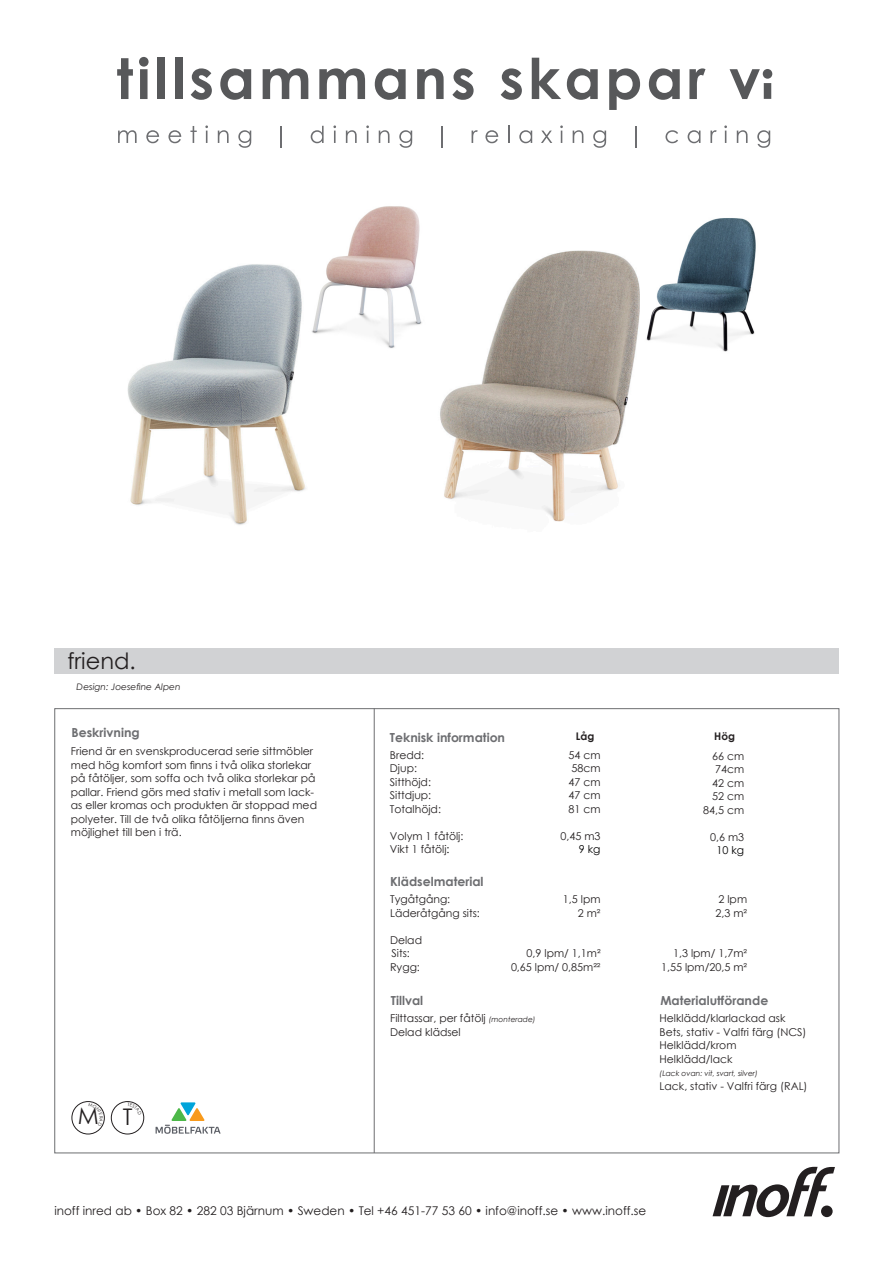
<style>
.page{position:relative;width:893px;height:1263px;background:#fff}
.page>*{position:absolute;margin:0;border:0;box-sizing:border-box;transform-origin:0 0}
.t1{font:22.95px "Century Gothic";color:#231f20}
.t2{font:22.5px "Century Gothic";color:#231f20}
.Tabell_rubrik{font:700 12.45px "Century Gothic";color:#6d6e71}
.t3{font:12px "Century Gothic";color:#231f20}
.t4{font:10.8px/13.5px "Century Gothic";color:#231f20}
.t5{font:10.8px "Century Gothic";color:#000001}
.Tabell_rubrik-2{font:700 10.5px "Century Gothic";color:#231f20}
.t6{font:italic 9px "Century Gothic";color:#231f20}
.t7{font:italic 7.5px "Century Gothic";color:#231f20}
.s1{color:#000001}
.s2{font-style:italic;font-size:7.5px}
</style>
<div class="page">
<div style="left:54px;top:648px;width:785px;height:25px;background:#d1d2d4"></div>
<div style="left:72px;top:1101px;width:33px;height:33px;border:1px solid #231f20;border-radius:50%"></div>
<div style="left:111px;top:1101px;width:33px;height:33px;border:1px solid #231f20;border-radius:50%"></div>
<svg style="left:156px;top:1102px;width:65px;height:32px"></svg>
<img style="left:440px;top:250px;width:200px;height:272px">
<img style="left:127px;top:264px;width:179px;height:261px">
<svg style="left:118px;top:130px;width:19px;height:13px"></svg>
<svg style="left:146px;top:130px;width:13px;height:13px"></svg>
<svg style="left:168px;top:130px;width:13px;height:13px"></svg>
<svg style="left:190px;top:126px;width:7px;height:17px"></svg>
<svg style="left:205px;top:125px;width:3px;height:18px"></svg>
<svg style="left:218px;top:130px;width:11px;height:13px"></svg>
<svg style="left:238px;top:130px;width:13px;height:18px"></svg>
<hr style="left:280px;top:126px;width:2px;height:21px;background:#6d6e71">
<svg style="left:311px;top:126px;width:13px;height:17px"></svg>
<svg style="left:333px;top:125px;width:3px;height:18px"></svg>
<svg style="left:346px;top:130px;width:11px;height:13px"></svg>
<svg style="left:366px;top:125px;width:3px;height:18px"></svg>
<svg style="left:379px;top:130px;width:10px;height:13px"></svg>
<svg style="left:399px;top:130px;width:13px;height:18px"></svg>
<hr style="left:441px;top:126px;width:2px;height:21px;background:#6d6e71">
<svg style="left:472px;top:130px;width:6px;height:13px"></svg>
<svg style="left:485px;top:130px;width:13px;height:13px"></svg>
<svg style="left:508px;top:126px;width:2px;height:17px"></svg>
<svg style="left:519px;top:130px;width:13px;height:13px"></svg>
<svg style="left:541px;top:131px;width:11px;height:12px"></svg>
<svg style="left:560px;top:125px;width:3px;height:18px"></svg>
<svg style="left:573px;top:130px;width:10px;height:13px"></svg>
<svg style="left:593px;top:130px;width:13px;height:18px"></svg>
<hr style="left:635px;top:126px;width:2px;height:21px;background:#6d6e71">
<svg style="left:665px;top:130px;width:13px;height:13px"></svg>
<svg style="left:688px;top:130px;width:12px;height:13px"></svg>
<svg style="left:710px;top:130px;width:7px;height:13px"></svg>
<svg style="left:724px;top:125px;width:3px;height:18px"></svg>
<svg style="left:737px;top:130px;width:11px;height:13px"></svg>
<svg style="left:757px;top:130px;width:13px;height:18px"></svg>
<svg style="left:117px;top:58px;width:16px;height:41px"></svg>
<svg style="left:139px;top:57px;width:10px;height:42px"></svg>
<div style="left:157px;top:58px;width:8px;height:41px;background:#57585a"></div>
<div style="left:175px;top:58px;width:7px;height:41px;background:#57585a"></div>
<svg style="left:191px;top:68px;width:21px;height:32px"></svg>
<svg style="left:220px;top:68px;width:31px;height:32px"></svg>
<svg style="left:263px;top:68px;width:45px;height:31px"></svg>
<svg style="left:319px;top:68px;width:46px;height:31px"></svg>
<svg style="left:375px;top:68px;width:31px;height:32px"></svg>
<svg style="left:417px;top:68px;width:27px;height:31px"></svg>
<svg style="left:452px;top:68px;width:22px;height:32px"></svg>
<svg style="left:501px;top:68px;width:21px;height:32px"></svg>
<svg style="left:532px;top:58px;width:29px;height:41px"></svg>
<svg style="left:567px;top:68px;width:31px;height:32px"></svg>
<svg style="left:609px;top:68px;width:31px;height:42px"></svg>
<svg style="left:649px;top:68px;width:31px;height:32px"></svg>
<svg style="left:689px;top:68px;width:16px;height:31px"></svg>
<svg style="left:730px;top:69px;width:42px;height:30px"></svg>
<svg style="left:713px;top:1167px;width:122px;height:50px"></svg>
<hr style="left:374px;top:708px;width:1px;height:445px;background:#6d6e71">
<img style="left:646px;top:218px;width:110px;height:134px">
<img style="left:305px;top:206px;width:117px;height:155px">
<svg style="left:93px;top:1103px;width:10px;height:23px"></svg>
<svg style="left:132px;top:1103px;width:10px;height:10px"></svg>
<p class="t2" style="left:67px;top:645px;width:70px">friend.</p>
<p class="t6" style="left:77px;top:680px;width:105px">Design: Joesefine Alpen</p>
<p class="Tabell_rubrik" style="left:72px;top:723px;width:70px">Beskrivning</p>
<p class="t4" style="left:71px;top:744px;width:248px">Friend är en svenskproducerad serie sittmöbler med hög komfort som finns i två olika storlekar på fåtöljer, som soffa och två olika storlekar på pallar. Friend görs med stativ i metall som lack&shy;as eller kromas och produkten är stoppad med</p>
<p class="t4" style="left:71px;top:812px;width:235px">polyeter. Till de två olika fåtöljerna finns även möjlighet till ben i trä.</p>
<p class="t1" style="left:78px;top:1100px;width:23px">M</p>
<p class="t1" style="left:123px;top:1101px;width:11px">T</p>
<p class="Tabell_rubrik-2" style="left:576px;top:728px;width:20px">Låg</p>
<p class="Tabell_rubrik-2" style="left:714px;top:728px;width:22px">Hög</p>
<p class="Tabell_rubrik" style="left:390px;top:728px;width:117px">Teknisk information</p>
<p class="t4" style="left:390px;top:748px;width:36px">Bredd:</p>
<p class="t4" style="left:568px;top:748px;width:34px">54 cm</p>
<p class="t4" style="left:390px;top:761px;width:29px">Djup:</p>
<p class="t4" style="left:571px;top:761px;width:31px">58cm</p>
<p class="t4" style="left:390px;top:775px;width:43px">Sitthöjd:</p>
<p class="t4" style="left:568px;top:775px;width:34px">47 cm</p>
<p class="t4" style="left:390px;top:788px;width:43px">Sittdjup:</p>
<p class="t4" style="left:568px;top:788px;width:34px">47 cm</p>
<p class="t4" style="left:390px;top:802px;width:53px">Totalhöjd:</p>
<p class="t4" style="left:568px;top:802px;width:34px">81 cm</p>
<p class="t4" style="left:390px;top:829px;width:75px">Volym 1 fåtölj:</p>
<p class="t4" style="left:560px;top:829px;width:42px">0,45 m3</p>
<p class="t4" style="left:390px;top:842px;width:61px">Vikt 1 fåtölj<span class="s1">:</span></p>
<p class="t5" style="left:579px;top:842px;width:23px">9 kg</p>
<p class="Tabell_rubrik" style="left:390px;top:872px;width:95px">Klädselmaterial</p>
<p class="t4" style="left:390px;top:892px;width:62px">Tygåtgång:</p>
<p class="t4" style="left:563px;top:892px;width:39px">1,5 lpm</p>
<p class="t4" style="left:390px;top:906px;width:91px">Läderåtgång sits:</p>
<p class="t4" style="left:578px;top:906px;width:24px">2 m²</p>
<p class="t4" style="left:390px;top:933px;width:33px">Delad</p>
<p class="t4" style="left:392px;top:946px;width:20px">Sits:</p>
<p class="t4" style="left:527px;top:946px;width:75px">0,9 lpm/ 1,1m²</p>
<p class="t4" style="left:390px;top:960px;width:31px">Rygg:</p>
<p class="t4" style="left:511px;top:960px;width:91px">0,65 lpm/ 0,85m²²</p>
<p class="t4" style="left:703px;top:749px;width:43px;text-align:right">66 cm<br>74cm<br>42 cm<br>52 cm<br>84,5 cm</p>
<p class="t4" style="left:710px;top:830px;width:36px;text-align:center">0,6 m3<br><span class="s1">10 kg</span></p>
<p class="t4" style="left:715px;top:893px;width:33px">2 lpm<br>2,3 m²</p>
<p class="t4" style="left:673px;top:947px;width:75px">1,3 lpm/ 1,7m²</p>
<p class="t4" style="left:661px;top:960px;width:87px">1,55 lpm/20,5 m²</p>
<p class="Tabell_rubrik" style="left:391px;top:991px;width:34px">Tillval</p>
<p class="t4" style="left:390px;top:1011px;width:147px">Filttassar, per fåtölj <span class="s2">(monterade)</span></p>
<p class="t4" style="left:390px;top:1025px;width:72px">Delad klädsel</p>
<p class="Tabell_rubrik" style="left:660px;top:991px;width:109px">Materialutförande</p>
<p class="t4" style="left:660px;top:1011px;width:127px">Helklädd/klarlackad ask</p>
<p class="t4" style="left:660px;top:1025px;width:148px">Bets, stativ - Valfri färg (NCS)</p>
<p class="t4" style="left:660px;top:1038px;width:78px">Helklädd/krom</p>
<p class="t4" style="left:660px;top:1052px;width:74px">Helklädd/lack</p>
<p class="t7" style="left:660px;top:1068px;width:100px">(Lack ovan: vit, svart, silver)</p>
<p class="t4" style="left:660px;top:1079px;width:150px">Lack, stativ - Valfri färg (RAL)</p>
<p class="t3" style="left:54px;top:1202px;width:593px">inoff inred ab • Box 82 • 282 03 Bjärnum • Sweden • Tel +46 451-77 53 60 • info@inoff.se • www.inoff.se</p>
</div>
